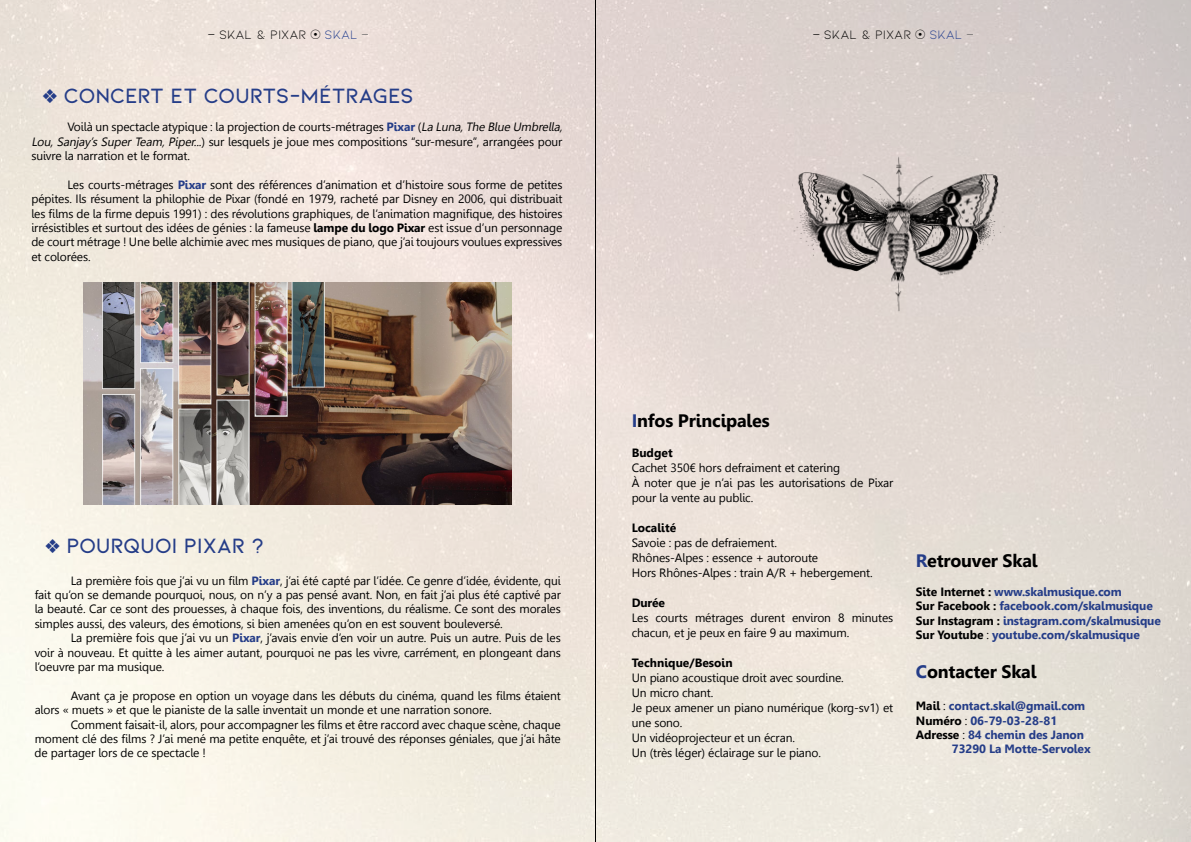
<style>
.page{position:relative;width:1191px;height:842px;background:#fff}
.page>*{position:absolute;margin:0;border:0;box-sizing:border-box;transform-origin:0 0}
.t1{font:600 22px "Kiona";letter-spacing:-.01em;color:#253d88}
.t2{font:700 18px "Leelawadee";letter-spacing:-.01em;color:#000}
.t3{font:13px "Kiona";color:#000}
.t4{font:13px "Kiona";color:#25408f}
.t5{font:12px/14.4px "Leelawadee";letter-spacing:-.01em;color:#000}
.t6{font:700 12px/14.4px "Leelawadee";letter-spacing:-.01em;color:#253d88}
.t7{font:700 12px "Leelawadee";color:#000}
.s1{font-family:"Novecentowide"}
.s2{font-family:"Novecentowide";color:#646464}
.s3{font-family:"DejaVu Sans Mono";font-weight:700;font-size:25px}
.s4{font-weight:700;color:#253d88}
.s5{font-style:italic}
.s6{font-weight:700}
.s7{color:#253d88}
.s8{color:#000}
.s9{font-weight:400;color:#000}
</style>
<div class="page">
<img style="left:0;top:0;width:1191px;height:842px">
<hr style="left:595px;top:0;width:1px;height:842px;background:#000">
<img style="left:84px;top:283px;width:428px;height:222px">
<img style="left:783px;top:111px;width:230px;height:228px">
<svg style="left:311px;top:30px;width:9px;height:9px"></svg>
<svg style="left:915px;top:30px;width:10px;height:9px"></svg>
<p class="t3" style="left:207px;top:28px;width:101px"><span class="s1">-</span> SKAL &amp; PIXAR</p>
<p class="t4" style="left:325px;top:28px;width:46px">SKAL <span class="s2">-</span></p>
<p class="t3" style="left:812px;top:28px;width:101px"><span class="s1">-</span> SKAL &amp; PIXAR</p>
<p class="t4" style="left:929px;top:28px;width:46px">SKAL <span class="s2">-</span></p>
<h1 class="t1" style="left:43px;top:83px;width:373px"><span class="s3">❖</span> CONCERT ET COURTS-MÉTRAGES</h1>
<p class="t5" style="left:31px;top:120px;width:535px;text-indent:36px">Voilà un spectacle atypique : la projection de courts-métrages <span class="s4">Pixar</span> (<span class="s5">La Luna,The Blue Umbrella,<br>Lou, Sanjay’s Super Team, Piper...</span>) sur lesquels je joue mes compositions “sur-mesure”, arrangées pour suivre la narration et le format.</p>
<p class="t5" style="left:31px;top:177px;width:532px;text-align:justify;text-indent:36px">Les courts-métrages <span class="s4">Pixar</span> sont des références d’animation et d’histoire sous forme de petites pépites. Ils résument la philophie de Pixar (fondé en 1979, racheté par Disney en 2006, qui distribuait les films de la firme depuis 1991) : des révolutions graphiques, de l’animation magnifique, des histoires irrésistibles et surtout des idées de génies : la fameuse <span class="s6">lampe du logo Pixar</span> est issue d’un personnage de court métrage ! Une belle alchimie avec mes musiques de piano, que j’ai toujours voulues expressives et colorées.</p>
<h1 class="t1" style="left:45px;top:533px;width:221px"><span class="s3">❖</span> POURQUOI PIXAR ?</h1>
<p class="t5" style="left:35px;top:573px;width:527px;text-align:justify;text-indent:36px">La première fois que j’ai vu un film <span class="s4">Pixar</span>, j’ai été capté par l’idée. Ce genre d’idée, évidente, qui fait qu’on se demande pourquoi, nous, on n’y a pas pensé avant. Non, en fait j’ai plus été captivé par la beauté. Car ce sont des prouesses, à chaque fois, des inventions, du réalisme. Ce sont des morales simples aussi, des valeurs, des émotions, si bien amenées qu’on en est souvent bouleversé.</p>
<p class="t5" style="left:35px;top:631px;width:528px;text-align:justify;text-indent:36px">La première fois que j’ai vu un <span class="s4">Pixar</span>, j’avais envie d’en voir un autre. Puis un autre. Puis de les voir à nouveau. Et quitte à les aimer autant, pourquoi ne pas les vivre, carrément, en plongeant dans l’oeuvre par ma musique.</p>
<p class="t5" style="left:35px;top:688px;width:527px;text-indent:36px">Avant ça je propose en option un voyage dans les débuts du cinéma, quand les films étaient alors « muets » et que le pianiste de la salle inventait un monde et une narration sonore.</p>
<p class="t5" style="left:35px;top:717px;width:527px;text-align:justify;text-indent:36px">Comment faisait-il, alors, pour accompagner les films et être raccord avec chaque scène, chaque moment clé des films ? J’ai mené ma petite enquête, et j’ai trouvé des réponses géniales, que j’ai hâte de partager lors de ce spectacle !</p>
<h2 class="t2" style="left:631px;top:411px;width:139px"><span class="s7">I</span>nfos Principales</h2>
<p class="t7" style="left:631px;top:446px;width:42px">Budget</p>
<p class="t5" style="left:631px;top:460px;width:263px;line-height:15px">Cachet 350€ hors defraiment et catering<br>À noter que je n’ai pas les autorisations de Pixar pour la vente au public.</p>
<p class="t7" style="left:631px;top:521px;width:46px">Localité</p>
<p class="t5" style="left:631px;top:535px;width:243px;line-height:15px">Savoie : pas de defraiement.<br>Rhônes-Alpes : essence + autoroute<br>Hors Rhônes-Alpes : train A/R + hebergement.</p>
<p class="t7" style="left:631px;top:596px;width:35px">Durée</p>
<p class="t5" style="left:631px;top:610px;width:263px;line-height:15px">Les courts métrages durent environ 8 minutes chacun, et je peux en faire 9 au maximum.</p>
<p class="t7" style="left:631px;top:656px;width:102px">Technique/Besoin</p>
<p class="t5" style="left:631px;top:670px;width:263px;line-height:15px">Un piano acoustique droit avec sourdine.<br>Un micro chant.<br>Je peux amener un piano numérique (korg-sv1) et une sono.<br>Un vidéoprojecteur et un écran.<br>Un (très léger) éclairage sur le piano.</p>
<h2 class="t2" style="left:916px;top:550px;width:123px"><span class="s7">R</span>etrouver Skal</h2>
<p class="t6" style="left:916px;top:585px;width:246px"><span class="s8">Site Internet :</span> www.skalmusique.com<br><span class="s8">Sur Facebook :</span> facebook.com/skalmusique <span class="s8">Sur Instagram :</span> instagram.com/skalmusique <span class="s8">Sur Youtube</span> <span class="s9">:</span> youtube.com/skalmusique</p>
<h2 class="t2" style="left:916px;top:661px;width:122px"><span class="s7">C</span>ontacter Skal</h2>
<p class="t6" style="left:916px;top:699px;width:171px"><span class="s8">Mail</span> <span class="s9">:</span> contact.skal@gmail.com</p>
<p class="t6" style="left:916px;top:713px;width:143px"><span class="s8">Numéro</span> <span class="s9">:</span> 06-79-03-28-81</p>
<p class="t6" style="left:916px;top:727px;width:169px"><span class="s8">Adresse</span> <span class="s9">:</span> 84 chemin des Janon</p>
<p class="t6" style="left:952px;top:742px;width:140px">73290 La Motte-Servolex</p>
</div>
